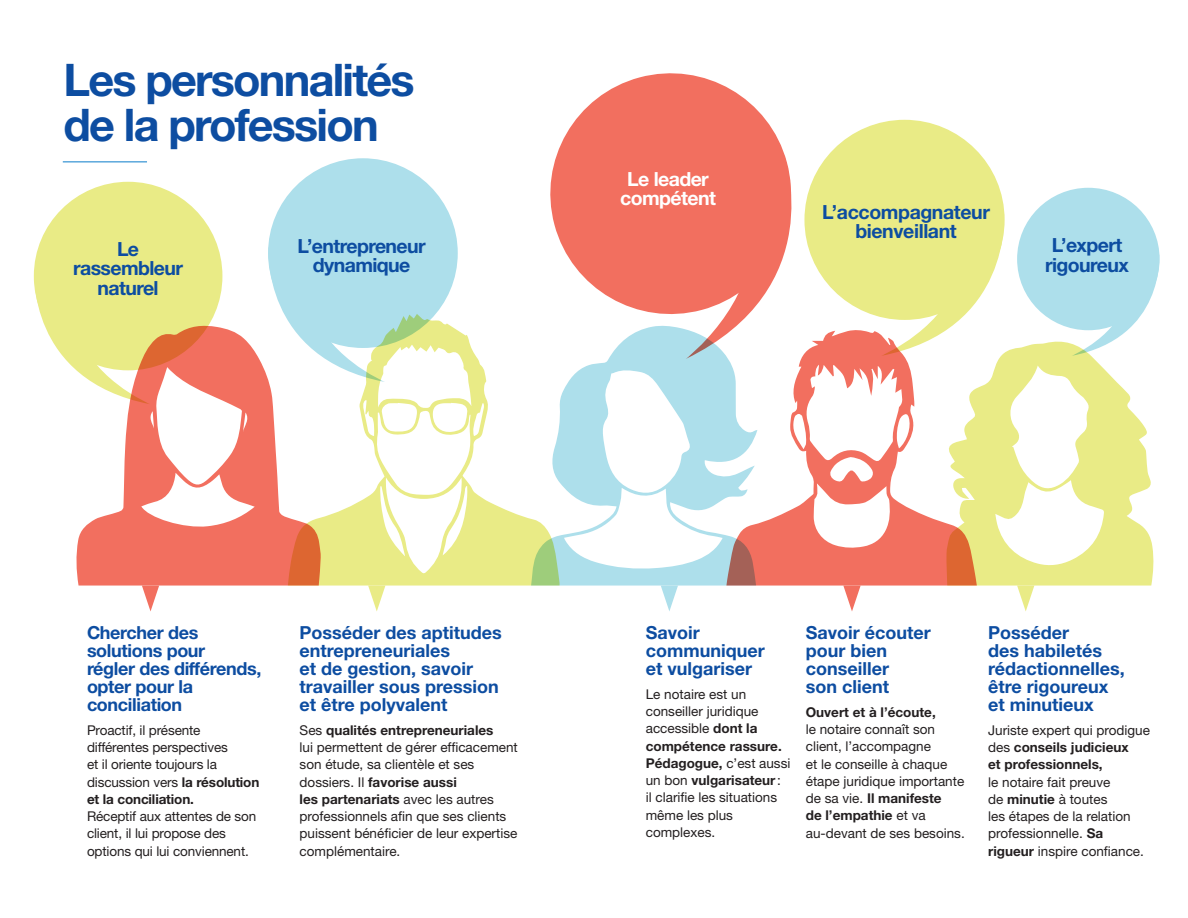
<style>
.page{position:relative;width:1188px;height:918px;background:#fff}
.page>*{position:absolute;margin:0;border:0;box-sizing:border-box;transform-origin:0 0}
._01-Titre_Lead_Helv{font:700 45px/45px "Helvetica Neue LT Std";letter-spacing:-.04em;color:#0d4da1}
._02-Texte_encadré_li{font:700 19.5px/19.5px "Helvetica Neue LT Std";letter-spacing:-.03em;color:#0d4da1;text-align:center}
._02-Texte_encadré_li-2{font:700 19.5px/19.5px "Helvetica Neue LT Std";letter-spacing:-.03em;color:#fff;text-align:center}
.Titre_Brochure_01{font:700 18px/18px "Helvetica Neue LT Std";color:#0d4da1}
.Titre_Brochure_01-2{font:700 18px/18px "Helvetica Neue LT Std";letter-spacing:-.02em;color:#0d4da1}
._00-Texte_courant_dr{font:13.5px/17.2px "Helvetica Neue LT Std";color:#231f20}
.s1{font-weight:700}
</style>
<div class="page">
<div style="left:268px;top:158px;width:190px;height:190px;background:#addfeb;border-radius:50%"></div>
<svg style="left:268px;top:230px;width:22px;height:91px"></svg>
<div style="left:804px;top:120px;width:201px;height:200px;background:#e9eb86;border-radius:50%"></div>
<svg style="left:881px;top:195px;width:124px;height:134px"></svg>
<div style="left:1017px;top:188px;width:143px;height:142px;background:#addfeb;border-radius:50%"></div>
<svg style="left:1072px;top:242px;width:88px;height:97px"></svg>
<svg style="left:550px;top:73px;width:232px;height:241px;fill:#f26f5f"></svg>
<svg style="left:686px;top:148px;width:145px;height:177px"></svg>
<div style="left:34px;top:182px;width:188px;height:188px;background:#e9eb86;border-radius:50%"></div>
<svg style="left:33px;top:253px;width:43px;height:117px"></svg>
<svg style="left:977px;top:339px;width:177px;height:247px;fill:#e9eb86"></svg>
<svg style="left:76px;top:325px;width:212px;height:261px;fill:#f26f5f"></svg>
<svg style="left:757px;top:329px;width:220px;height:257px"></svg>
<svg style="left:560px;top:325px;width:197px;height:261px"></svg>
<svg style="left:288px;top:314px;width:272px;height:272px"></svg>
<hr style="left:63px;top:161px;width:84px;height:2px;background:#5ba8dc">
<svg style="left:142px;top:586px;width:17px;height:25px"></svg>
<svg style="left:368px;top:586px;width:17px;height:25px"></svg>
<svg style="left:661px;top:586px;width:17px;height:25px"></svg>
<svg style="left:843px;top:586px;width:18px;height:25px"></svg>
<svg style="left:1017px;top:586px;width:17px;height:25px"></svg>
<p class="_01-Titre_Lead_Helv" style="left:63px;top:56px;width:353px">Les personnalités de la profession</p>
<p class="_02-Texte_encadré_li" style="left:73px;top:239px;width:112px">Le rassembleur naturel</p>
<p class="_02-Texte_encadré_li-2" style="left:620px;top:169px;width:97px">Le leader compétent</p>
<p class="_02-Texte_encadré_li" style="left:822px;top:202px;width:169px">L’accompagnateur bienveillant</p>
<p class="_02-Texte_encadré_li" style="left:298px;top:235px;width:130px">L’entrepreneur dynamique</p>
<p class="_02-Texte_encadré_li" style="left:1045px;top:235px;width:85px">L’expert rigoureux</p>
<p class="Titre_Brochure_01-2" style="left:87px;top:623px;width:176px">Chercher des solutions pour<br>régler des différends, opter pour la conciliation</p>
<p class="_00-Texte_courant_dr" style="left:87px;top:721px;width:174px">Proactif, il présente différentes perspectives<br>et il oriente toujours la discussion vers <span class="s1">la résolution et la conciliation.<br></span>Réceptif aux attentes de son client, il lui propose des options qui lui conviennent.</p>
<p class="Titre_Brochure_01" style="left:300px;top:623px;width:204px">Posséder des aptitudes entrepreneuriales<br>et de gestion, savoir travailler sous pression et être polyvalent</p>
<p class="_00-Texte_courant_dr" style="left:300px;top:721px;width:220px">Ses <span class="s1">qualités entrepreneuriales<br></span>lui permettent de gérer efficacement son étude, sa clientèle et ses dossiers. Il <span class="s1">favorise aussi<br>les partenariats</span> avec les autres professionnels afin que ses clients puissent bénéficier de leur expertise complémentaire.</p>
<p class="Titre_Brochure_01" style="left:646px;top:623px;width:120px">Savoir communiquer et vulgariser</p>
<p class="_00-Texte_courant_dr" style="left:646px;top:685px;width:146px">Le notaire est un conseiller juridique accessible <span class="s1">dont la compétence rassure.<br>Pédagogue,</span> c’est aussi un bon <span class="s1">vulgarisateur</span>:<br>il clarifie les situations même les plus complexes.</p>
<p class="Titre_Brochure_01" style="left:806px;top:623px;width:127px">Savoir écouter pour bien conseiller<br>son client</p>
<p class="_00-Texte_courant_dr" style="left:806px;top:703px;width:161px"><span class="s1">Ouvert et à l’écoute,<br></span>le notaire connaît son client, l’accompagne<br>et le conseille à chaque étape juridique importante de sa vie. <span class="s1">Il manifeste<br>de l’empathie</span> et va au-devant de ses besoins.</p>
<p class="Titre_Brochure_01" style="left:988px;top:623px;width:138px">Posséder<br>des habiletés rédactionnelles, être rigoureux et minutieux</p>
<p class="_00-Texte_courant_dr" style="left:988px;top:721px;width:163px">Juriste expert qui prodigue des <span class="s1">conseils judicieux<br>et professionnels,<br></span>le notaire fait preuve<br>de <span class="s1">minutie</span> à toutes<br>les étapes de la relation professionnelle. <span class="s1">Sa rigueur</span> inspire confiance.</p>
</div>
